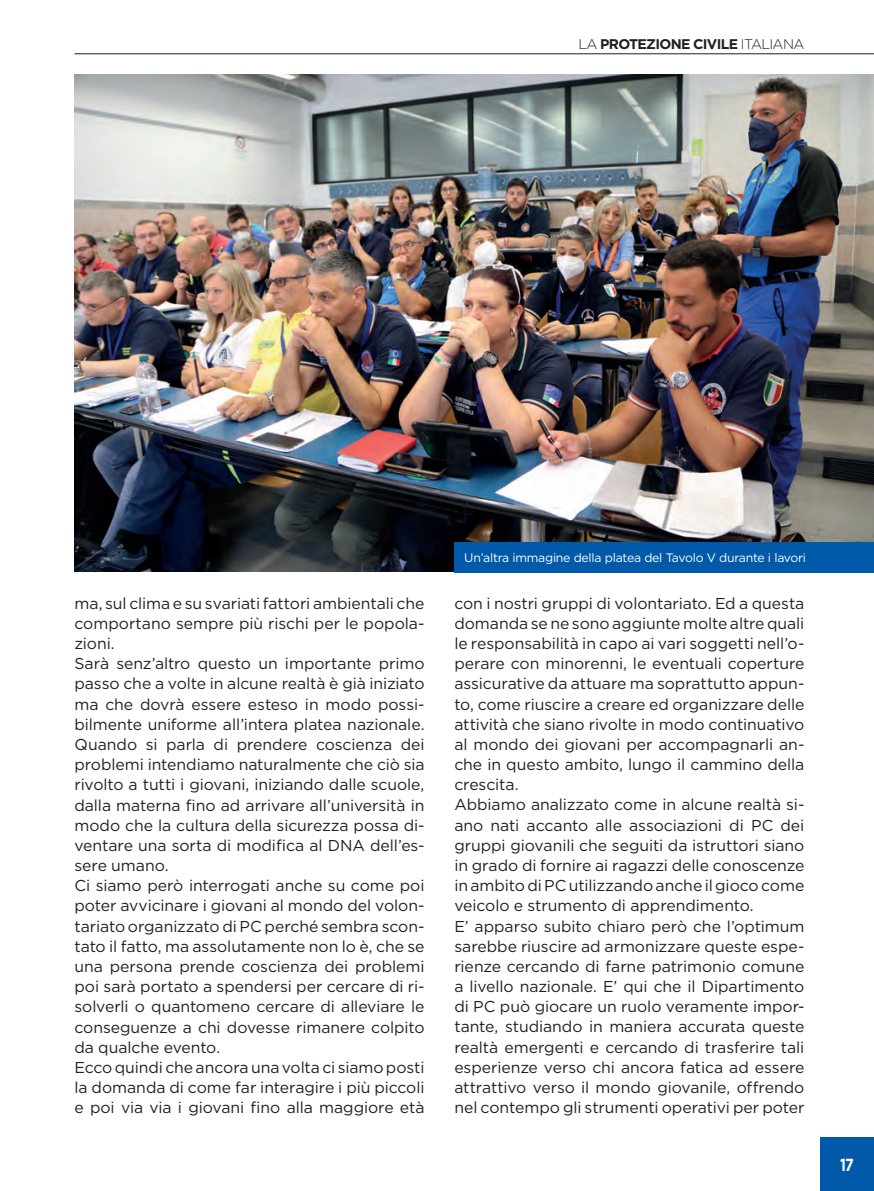
<style>
.page{position:relative;width:874px;height:1191px;background:#fff}
.page>*{position:absolute;margin:0;border:0;box-sizing:border-box;transform-origin:0 0}
.t1{font:700 17.5px "Gotham";color:#fff;scale:.8 1}
.t2{font:15.75px/20.1px "Gotham";letter-spacing:-.005em;color:#231f20}
.t3{font:700 14px "Gotham";letter-spacing:-.05em;color:#231f20}
.t4{font:12.25px "Gotham";letter-spacing:-.02em;color:#fff}
.s1{font-weight:300}
</style>
<div class="page">
<div style="left:819px;top:1137px;width:54px;height:54px;background:#0159a9"></div>
<hr style="left:74px;top:53px;width:799px;height:1px;background:#231f20">
<img style="left:74px;top:74px;width:799px;height:498px">
<div style="left:454px;top:542px;width:419px;height:30px;background:#0159a9"></div>
<p class="t3" style="left:578px;top:35px;width:227px"><span class="s1">LA</span> PROTEZIONE CIVILE <span class="s1">ITALIANA</span></p>
<p class="t4" style="left:464px;top:551px;width:343px">Un’altra immagine della platea del Tavolo V durante i lavori</p>
<p class="t2" style="left:74px;top:593px;width:351px">ma, sul clima e su svariati fattori ambientali che comportano sempre più rischi per le popola&shy;zioni.<br>Sarà senz’altro questo un importante primo passo che a volte in alcune realtà è già iniziato ma che dovrà essere esteso in modo possi&shy;bilmente uniforme all’intera platea nazionale.<br>Quando si parla di prendere coscienza dei problemi intendiamo naturalmente che ciò sia rivolto a tutti i giovani, iniziando dalle scuole, dalla materna fino ad arrivare all’università in modo che la cultura della sicurezza possa di&shy;ventare una sorta di modifica al DNA dell’es&shy;sere umano.<br>Ci siamo però interrogati anche su come poi poter avvicinare i giovani al mondo del volon&shy;tariato organizzato di PC perché sembra scon&shy;tato il fatto, ma assolutamente non lo è, che se una persona prende coscienza dei problemi poi sarà portato a spendersi per cercare di ri&shy;solverli o quantomeno cercare di alleviare le conseguenze a chi dovesse rimanere colpito da qualche evento.<br>Ecco quindi che ancora una volta ci siamo posti la domanda di come far interagire i più piccoli e poi via via i giovani fino alla maggiore età</p>
<p class="t2" style="left:454px;top:592px;width:351px">con i nostri gruppi di volontariato. Ed a questa domanda se ne sono aggiunte molte altre quali le responsabilità in capo ai vari soggetti nell’o&shy;perare con minorenni, le eventuali coperture assicurative da attuare ma soprattutto appun&shy;to, come riuscire a creare ed organizzare delle attività che siano rivolte in modo continuativo al mondo dei giovani per accompagnarli an&shy;che in questo ambito, lungo il cammino della crescita.<br>Abbiamo analizzato come in alcune realtà si&shy;ano nati accanto alle associazioni di PC dei gruppi giovanili che seguiti da istruttori siano in grado di fornire ai ragazzi delle conoscenze in ambito di PC utilizzando anche il gioco come veicolo e strumento di apprendimento.<br>E’ apparso subito chiaro però che l’optimum sarebbe riuscire ad armonizzare queste espe&shy;rienze cercando di farne patrimonio comune a livello nazionale. E’ qui che il Dipartimento di PC può giocare un ruolo veramente impor&shy;tante, studiando in maniera accurata queste realtà emergenti e cercando di trasferire tali esperienze verso chi ancora fatica ad essere attrattivo verso il mondo giovanile, offrendo nel contempo gli strumenti operativi per poter</p>
<p class="t1" style="left:839px;top:1153px;width:19px">17</p>
</div>
